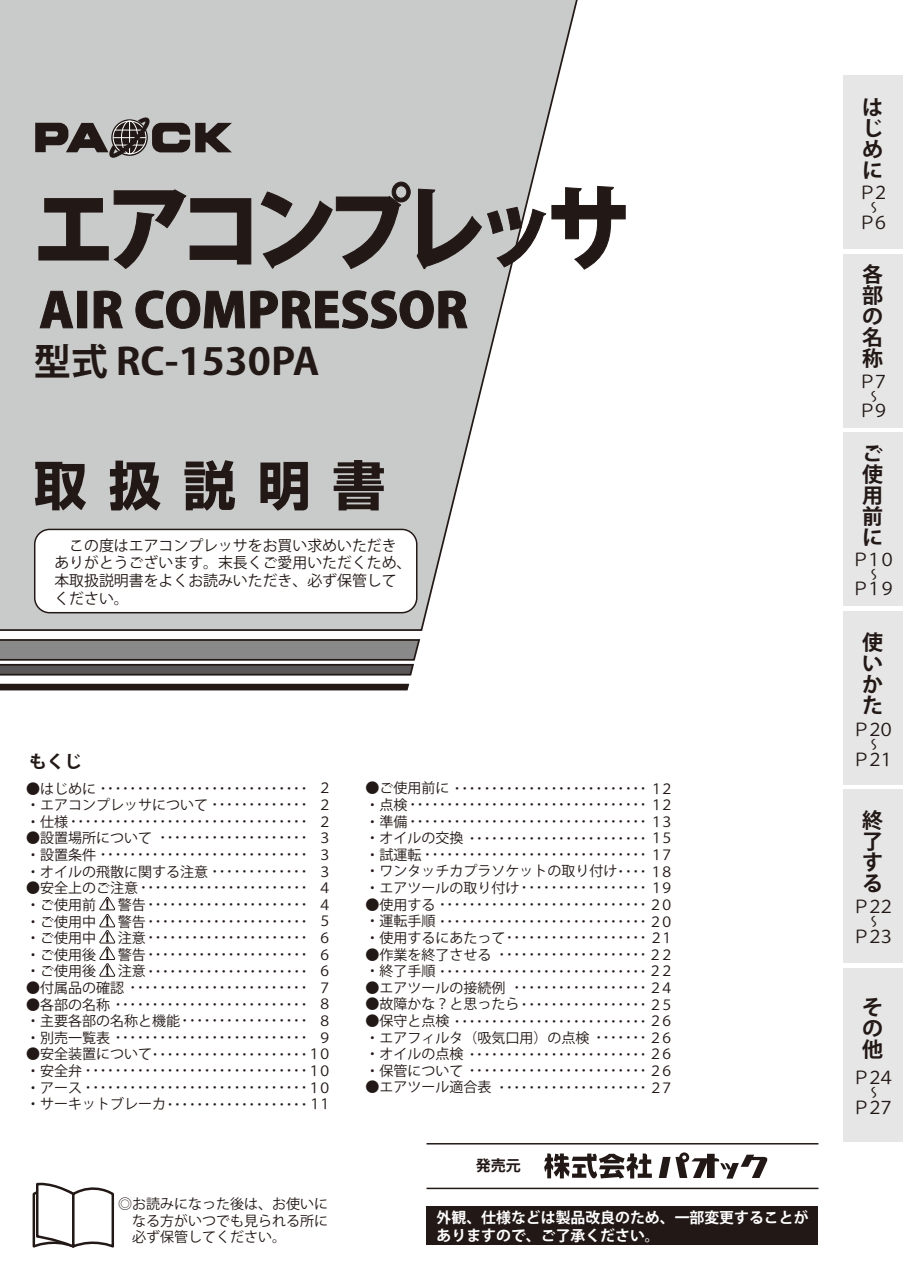
<style>
.page{position:relative;width:903px;height:1275px;background:#fff}
.page>*{position:absolute;margin:0;border:0;box-sizing:border-box;transform-origin:0 0}
.t1{font:800 92.75px "Koz Go Pr 6 N";letter-spacing:-.13em;color:#221815;scale:.91 1}
.t2{font:800 47.25px "Koz Go Pr 6 N";color:#221815;scale:1.1 1}
.t3{font:700 36.75px "Koz Go Pr 6 N";color:#221815}
.t4{font:700 21px/21px "Koz Go Pr 6 N";color:#221815;text-align:justify}
.t5{font:17.5px/29.8px "Koz Go Pr 6 N";letter-spacing:-.25em;color:#221815}
.t6{font:700 17.5px "Koz Go Pr 6 N";color:#221815}
.t7{font:700 15.05px "Koz Go Pr 6 N";color:#221815}
.t8{font:14.88px/16.6px "Koz Go Pr 6 N";color:#221815;text-align:justify}
.t9{font:700 14.88px/17.8px "Koz Go Pr 6 N";color:#fff}
.t10{font:14px/16.6px "Koz Go Pr 6 N";color:#221815;text-align:justify}
.t11{font:12.25px "Koz Go Pr 6 N";color:#221815;scale:1.43 1}
.s1{font-size:14px}
.s2{font-size:14.88px}
</style>
<div class="page">
<svg style="left:0;top:0;width:578px;height:631px"></svg>
<svg style="left:0;top:683px;width:410px;height:8px;background:#463e3b"></svg>
<svg style="left:0;top:639px;width:421px;height:37px;background:#787675"></svg>
<svg style="left:35px;top:462px;width:51px;height:48px;background:#58514f"></svg>
<svg style="left:110px;top:461px;width:51px;height:50px;background:#5c5654"></svg>
<svg style="left:184px;top:460px;width:51px;height:51px;background:#5b5553"></svg>
<svg style="left:260px;top:462px;width:48px;height:49px;background:#524b49"></svg>
<svg style="left:334px;top:460px;width:50px;height:50px;background:#57504e"></svg>
<svg style="left:32px;top:1182px;width:83px;height:66px"></svg>
<div style="left:843px;top:75px;width:60px;height:174px;background:#e6e6e6"></div>
<div style="left:843px;top:254px;width:60px;height:173px;background:#e6e6e6"></div>
<div style="left:843px;top:432px;width:60px;height:174px;background:#e6e6e6"></div>
<div style="left:843px;top:611px;width:60px;height:173px;background:#e6e6e6"></div>
<div style="left:843px;top:789px;width:60px;height:174px;background:#e6e6e6"></div>
<div style="left:843px;top:968px;width:60px;height:174px;background:#e6e6e6"></div>
<hr style="left:426px;top:1188px;width:392px;height:1px;background:#221815">
<hr style="left:426px;top:1143px;width:392px;height:1px;background:#221815">
<div style="left:426px;top:1207px;width:391px;height:38px;background:#221815"></div>
<div style="left:35px;top:529px;width:382px;height:84px;background:#fff;border-radius:15px"></div>
<div style="left:34px;top:529px;width:383px;height:84px;border:1px solid #221815;border-radius:15px"></div>
<svg style="left:99px;top:896px;width:17px;height:81px"></svg>
<svg style="left:35px;top:117px;width:197px;height:41px;background:#7a7574"></svg>
<svg style="left:38px;top:189px;width:214px;height:81px;background:#bebebe"></svg>
<svg style="left:260px;top:181px;width:366px;height:89px"></svg>
<svg style="left:39px;top:290px;width:35px;height:39px"></svg>
<div style="left:77px;top:291px;width:10px;height:37px;border:1px solid #221815"></div>
<svg style="left:93px;top:290px;width:31px;height:39px"></svg>
<svg style="left:135px;top:290px;width:333px;height:39px;background:#afafae"></svg>
<svg style="left:659px;top:1152px;width:108px;height:27px"></svg>
<svg style="left:544px;top:1153px;width:108px;height:26px"></svg>
<h1 class="t1" style="left:31px;top:177px;width:660px">エアコンプレッサ</h1>
<h2 class="t2" style="left:40px;top:284px;width:391px">AIR COMPRESSOR</h2>
<h3 class="t3" style="left:34px;top:341px;width:287px">型式 RC-1530PA</h3>
<p class="t8" style="left:54px;top:536px;width:359px;line-height:17.8px;text-align:left">　この度はエアコンプレッサをお買い求めいただきありがとうございます。末長くご愛用いただくため、本取扱説明書をよくお読みいただき、必ず保管してください。</p>
<p class="t6" style="left:29px;top:752px;width:54px">もくじ</p>
<p class="t8" style="left:26px;top:780px;width:283px"><span class="s1">●はじめに</span>････････････････････････････</p>
<p class="t10" style="left:26px;top:797px;width:283px">・エアコンプレッサについて<span class="s2">･････････････</span></p>
<p class="t8" style="left:26px;top:813px;width:283px"><span class="s1">・仕様</span>････････････････････････････････</p>
<p class="t10" style="left:26px;top:830px;width:127px">●設置場所について</p>
<p class="t8" style="left:26px;top:847px;width:283px"><span class="s1">・設置条件</span>････････････････････････････</p>
<p class="t10" style="left:26px;top:863px;width:283px">・オイルの飛散に関する注意<span class="s2">･････････････</span></p>
<p class="t8" style="left:26px;top:880px;width:283px"><span class="s1">●安全上のご注意</span>･･･････････････････････<span class="s1">・ご使用前　警告</span>･･････････････････････<span class="s1">・ご使用中　警告</span>･･････････････････････<span class="s1">・ご使用中　注意</span>･･････････････････････<span class="s1">・ご使用後　警告</span>･･････････････････････<span class="s1">・ご使用後　注意</span>･･････････････････････</p>
<p class="t8" style="left:26px;top:980px;width:283px"><span class="s1">●付属品の確認</span>････････････････････････</p>
<p class="t8" style="left:26px;top:996px;width:283px"><span class="s1">●各部の名称</span>･･････････････････････････<span class="s1">・主要各部の名称と機能</span>･････････････････<span class="s1">・別売一覧表</span>･･････････････････････････</p>
<p class="t8" style="left:26px;top:1046px;width:307px"><span class="s1">●安全装置について</span>･････････････････････<span class="s1">１０・安全弁</span>･･････････････････････････････<span class="s1">１０・アース</span>･･････････････････････････････<span class="s1">１０・サーキットブレーカ</span>･･･････････････････<span class="s1">１１</span></p>
<p class="t10" style="left:318px;top:780px;width:15px">２<br>２<br>２<br>３<br>３<br>３<br>４<br>４<br>５<br>６<br>６<br>６<br>７<br>８<br>８<br>９</p>
<p class="t8" style="left:159px;top:830px;width:150px">････････････････････</p>
<p class="t10" style="left:118px;top:1196px;width:211px">◎お読みになった後は、お使いに　なる方がいつでも見られる所に　必ず保管してください。</p>
<p class="t8" style="left:365px;top:780px;width:310px"><span class="s1">●ご使用前に</span>･･････････････････････････<span class="s1">１２・点検</span>････････････････････････････････<span class="s1">１２・準備</span>････････････････････････････････<span class="s1">１３・オイルの交換</span>････････････････････････<span class="s1">１５・試運転</span>･･････････････････････････････<span class="s1">１７</span></p>
<p class="t10" style="left:365px;top:863px;width:310px">・ワンタッチカプラソケットの取り付け<span class="s2">････</span>１８</p>
<p class="t8" style="left:365px;top:880px;width:310px"><span class="s1">・エアツールの取り付け</span>･････････････････<span class="s1">１９</span></p>
<p class="t8" style="left:365px;top:897px;width:310px;text-align:right"><span class="s1">●使用する</span>････････････････････････････<span class="s1">２０・運転手順</span>････････････････････････････<span class="s1">２０・使用するにあたって</span>･･･････････････････<span class="s1">２１</span>････････････････････<span class="s1">２２<br>・終了手順</span>････････････････････････････<span class="s1">２２</span>･･････････････････<span class="s1">２４</span></p>
<p class="t8" style="left:365px;top:996px;width:310px"><span class="s1">●故障かな？と思ったら</span>･････････････････<span class="s1">２５</span></p>
<p class="t8" style="left:365px;top:1013px;width:310px"><span class="s1">●保守と点検</span>･･････････････････････････<span class="s1">２６</span></p>
<p class="t10" style="left:365px;top:1029px;width:310px">・エアフィルタ（吸気口用）の点検<span class="s2">･･･････</span>２６</p>
<p class="t8" style="left:365px;top:1046px;width:310px;text-align:right"><span class="s1">・オイルの点検</span>････････････････････････<span class="s1">２６・保管について</span>････････････････････････<span class="s1">２６</span>････････････････････<span class="s1">２７</span></p>
<p class="t10" style="left:365px;top:946px;width:127px">●作業を終了させる</p>
<p class="t10" style="left:365px;top:980px;width:141px">●エアツールの接続例</p>
<p class="t10" style="left:365px;top:1079px;width:127px">●エアツール適合表</p>
<p class="t7" style="left:476px;top:1157px;width:47px">発売元</p>
<p class="t9" style="left:437px;top:1209px;width:373px">外観、仕様などは製品改良のため、一部変更することがありますので、ご了承ください。</p>
<h3 class="t4" style="left:862px;top:98px;width:21px">はじめに</h3>
<p class="t5" style="left:859px;top:178px;width:32px">Ｐ２<br>Ｐ６</p>
<p class="t11" style="left:865px;top:200px;width:9px">〜</p>
<h3 class="t4" style="left:862px;top:265px;width:22px">各部の名称</h3>
<p class="t5" style="left:859px;top:367px;width:32px">Ｐ７<br>Ｐ９</p>
<p class="t11" style="left:865px;top:389px;width:9px">〜</p>
<h3 class="t4" style="left:862px;top:443px;width:22px">ご使用前に</h3>
<p class="t5" style="left:852px;top:545px;width:45px">Ｐ１０<br>Ｐ１９</p>
<p class="t11" style="left:865px;top:567px;width:9px">〜</p>
<h3 class="t4" style="left:862px;top:632px;width:22px">使いかた</h3>
<p class="t5" style="left:853px;top:715px;width:44px">Ｐ２０<br>Ｐ２１</p>
<p class="t11" style="left:865px;top:738px;width:9px">〜</p>
<h3 class="t4" style="left:862px;top:810px;width:22px">終了する</h3>
<p class="t5" style="left:853px;top:892px;width:44px">Ｐ２２<br>Ｐ２３</p>
<p class="t11" style="left:865px;top:914px;width:9px">〜</p>
<h3 class="t4" style="left:862px;top:998px;width:22px">その他</h3>
<p class="t5" style="left:853px;top:1063px;width:44px">Ｐ２４<br>Ｐ２７</p>
<p class="t11" style="left:865px;top:1085px;width:9px">〜</p>
</div>
